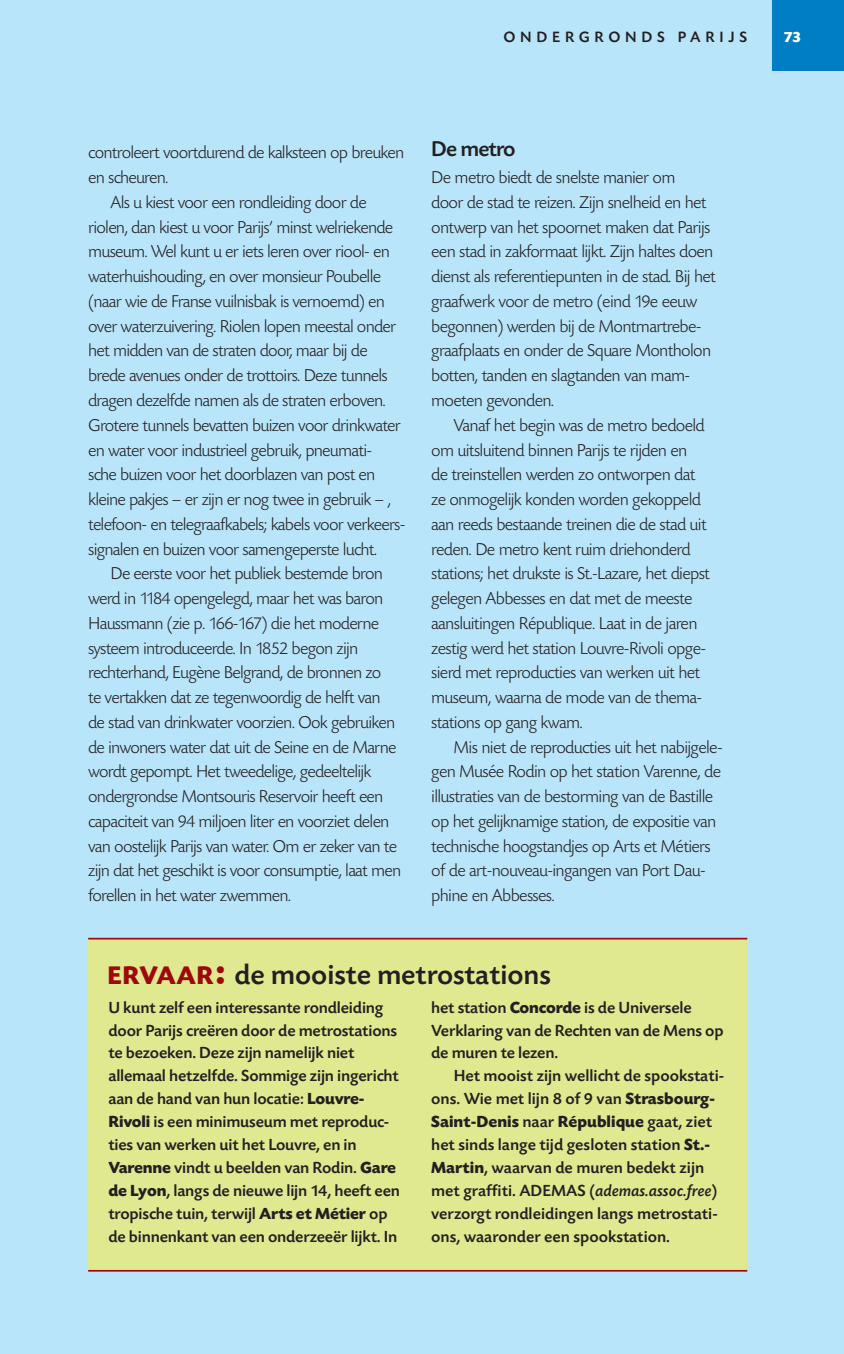
<style>
.page{position:relative;width:844px;height:1354px;background:#fff}
.page>*{position:absolute;margin:0;border:0;box-sizing:border-box;transform-origin:0 0}
.t1{font:500 29.25px "Today SBOP";color:#231f20}
.t2{font:500 22.5px "Today SBOP";letter-spacing:-.04em;color:#231f20}
.t3{font:300 18px/24.8px "Today SBOP";letter-spacing:-.045em;color:#231f20}
.t4{font:500 16.88px/22.9px "Today SBOP";letter-spacing:-.01em;color:#231f20}
.t5{font:500 15.75px "Today SBOP";color:#231f20}
.t6{font:700 15.75px "Today SBOP";color:#fff}
.s1{font-weight:700;font-size:26.78px;color:#9d070d}
.s2{font-weight:700;font-size:38.25px;color:#9d070d}
.s3{font-weight:700}
.s4{font-style:italic}
</style>
<div class="page">
<div style="left:0;top:0;width:844px;height:1353px;background:#b9e5fa"></div>
<div style="left:772px;top:0;width:72px;height:71px;background:#007ec5"></div>
<div style="left:88px;top:937px;width:659px;height:334px;background:#e0e890"></div>
<hr style="left:88px;top:937px;width:659px;height:2px;background:#9d070d">
<hr style="left:88px;top:1269px;width:659px;height:2px;background:#9d070d">
<p class="t5" style="left:503px;top:29px;width:33px">O ndergronds</p>
<p class="t5" style="left:678px;top:29px;width:25px">Parijs</p>
<p class="t6" style="left:784px;top:29px;width:19px">73</p>
<p class="t3" style="left:88px;top:141px;width:318px">controleert voortdurend de kalksteen op breuken</p>
<p class="t3" style="left:88px;top:166px;width:82px">en scheuren.</p>
<p class="t3" style="left:110px;top:190px;width:258px">Als u kiest voor een rondleiding door de</p>
<p class="t3" style="left:88px;top:215px;width:307px">riolen, dan kiest u voor Parijs’ minst welriekende</p>
<p class="t3" style="left:88px;top:240px;width:303px">museum. Wel kunt u er iets leren over riool- en</p>
<p class="t3" style="left:88px;top:265px;width:294px">waterhuishouding, en over monsieur Poubelle</p>
<p class="t3" style="left:88px;top:289px;width:298px">(naar wie de Franse vuilnisbak is vernoemd) en</p>
<p class="t3" style="left:88px;top:314px;width:310px">over waterzuivering. Riolen lopen meestal onder</p>
<p class="t3" style="left:88px;top:339px;width:281px">het midden van de straten door, maar bij de</p>
<p class="t3" style="left:88px;top:364px;width:301px">brede avenues onder de trottoirs. Deze tunnels</p>
<p class="t3" style="left:88px;top:388px;width:299px">dragen dezelfde namen als de straten erboven.</p>
<p class="t3" style="left:88px;top:413px;width:314px">Grotere tunnels bevatten buizen voor drinkwater</p>
<p class="t3" style="left:88px;top:438px;width:285px">en water voor industrieel gebruik, pneumati-</p>
<p class="t3" style="left:88px;top:463px;width:289px">sche buizen voor het doorblazen van post en</p>
<p class="t3" style="left:88px;top:487px;width:304px">kleine pakjes – er zijn er nog twee in gebruik – ,</p>
<p class="t3" style="left:88px;top:512px;width:319px">telefoon- en telegraafkabels; kabels voor verkeers-</p>
<p class="t3" style="left:88px;top:537px;width:290px">signalen en buizen voor samengeperste lucht.</p>
<p class="t3" style="left:110px;top:562px;width:274px">De eerste voor het publiek bestemde bron</p>
<p class="t3" style="left:88px;top:586px;width:297px">werd in 1184 opengelegd, maar het was baron</p>
<p class="t3" style="left:88px;top:611px;width:292px">Haussmann (zie p. 166-167) die het moderne</p>
<p class="t3" style="left:88px;top:636px;width:272px">systeem introduceerde. In 1852 begon zijn</p>
<p class="t3" style="left:88px;top:661px;width:295px">rechterhand, Eugène Belgrand, de bronnen zo</p>
<p class="t3" style="left:88px;top:685px;width:294px">te vertakken dat ze tegenwoordig de helft van</p>
<p class="t3" style="left:88px;top:710px;width:309px">de stad van drinkwater voorzien. Ook gebruiken</p>
<p class="t3" style="left:88px;top:735px;width:310px">de inwoners water dat uit de Seine en de Marne</p>
<p class="t3" style="left:88px;top:760px;width:285px">wordt gepompt. Het tweedelige, gedeeltelijk</p>
<p class="t3" style="left:88px;top:784px;width:297px">ondergrondse Montsouris Reservoir heeft een</p>
<p class="t3" style="left:88px;top:809px;width:303px">capaciteit van 94 miljoen liter en voorziet delen</p>
<p class="t3" style="left:88px;top:834px;width:310px">van oostelijk Parijs van water. Om er zeker van te</p>
<p class="t3" style="left:88px;top:859px;width:315px">zijn dat het geschikt is voor consumptie, laat men</p>
<p class="t3" style="left:88px;top:883px;width:204px">forellen in het water zwemmen.</p>
<p class="t2" style="left:431px;top:137px;width:86px">De metro</p>
<p class="t3" style="left:431px;top:166px;width:286px">De metro biedt de snelste manier om<br>door de stad te reizen. Zijn snelheid en het ontwerp van het spoornet maken dat Parijs een stad in zakformaat lijkt. Zijn haltes doen dienst als referentiepunten in de stad. Bij het graafwerk voor de metro (eind 19e eeuw begonnen) werden bij de Montmartrebe&shy;graafplaats en onder de Square Montholon botten, tanden en slagtanden van mam&shy;moeten gevonden.</p>
<p class="t3" style="left:431px;top:413px;width:280px;text-indent:22px">Vanaf het begin was de metro bedoeld om uitsluitend binnen Parijs te rijden en<br>de treinstellen werden zo ontworpen dat ze onmogelijk konden worden gekoppeld aan reeds bestaande treinen die de stad uit reden. De metro kent ruim driehonderd stations; het drukste is St.-Lazare, het diepst gelegen Abbesses en dat met de meeste aansluitingen République. Laat in de jaren zestig werd het station Louvre-Rivoli opge&shy;sierd met reproducties van werken uit het museum, waarna de mode van de thema&shy;stations op gang kwam.</p>
<p class="t3" style="left:431px;top:735px;width:293px;text-indent:22px">Mis niet de reproducties uit het nabijgele&shy;gen Musée Rodin op het station Varenne, de illustraties van de bestorming van de Bastille op het gelijknamige station, de expositie van technische hoogstandjes op Arts et Métiers of de art-nouveau-ingangen van Port Dau&shy;phine en Abbesses.</p>
<h1 class="t1" style="left:108px;top:959px;width:445px"><span class="s1">ERVAAR</span><span class="s2">:</span> de mooiste metrostations</h1>
<p class="t4" style="left:108px;top:996px;width:293px">U kunt zelf een interessante rondleiding door Parijs creëren door de metrostations te bezoeken. Deze zijn namelijk niet allemaal hetzelfde. Sommige zijn ingericht aan de hand van hun locatie: <span class="s3">Louvre-Rivoli</span> is een minimuseum met reproduc&shy;ties van werken uit het Louvre, en in <span class="s3">Varenne</span> vindt u beelden van Rodin. <span class="s3">Gare de Lyon</span>, langs de nieuwe lijn 14, heeft een tropische tuin, terwijl <span class="s3">Arts et Métier</span> op de binnenkant van een onderzeeër lijkt. In</p>
<p class="t4" style="left:431px;top:996px;width:294px">het station <span class="s3">Concorde</span> is de Universele<br>Verklaring van de Rechten van de Mens op de muren te lezen.</p>
<p class="t4" style="left:431px;top:1065px;width:294px;text-indent:22px">Het mooist zijn wellicht de spookstati&shy;ons. Wie met lijn 8 of 9 van <span class="s3">Strasbourg-Saint-Denis</span> naar <span class="s3">République</span> gaat, ziet het sinds lange tijd gesloten station <span class="s3">St.- Martin</span>, waarvan de muren bedekt zijn met graffiti. ADEMAS (<span class="s4">ademas.assoc.free</span>) verzorgt rondleidingen langs metrostati&shy;ons, waaronder een spookstation.</p>
</div>
